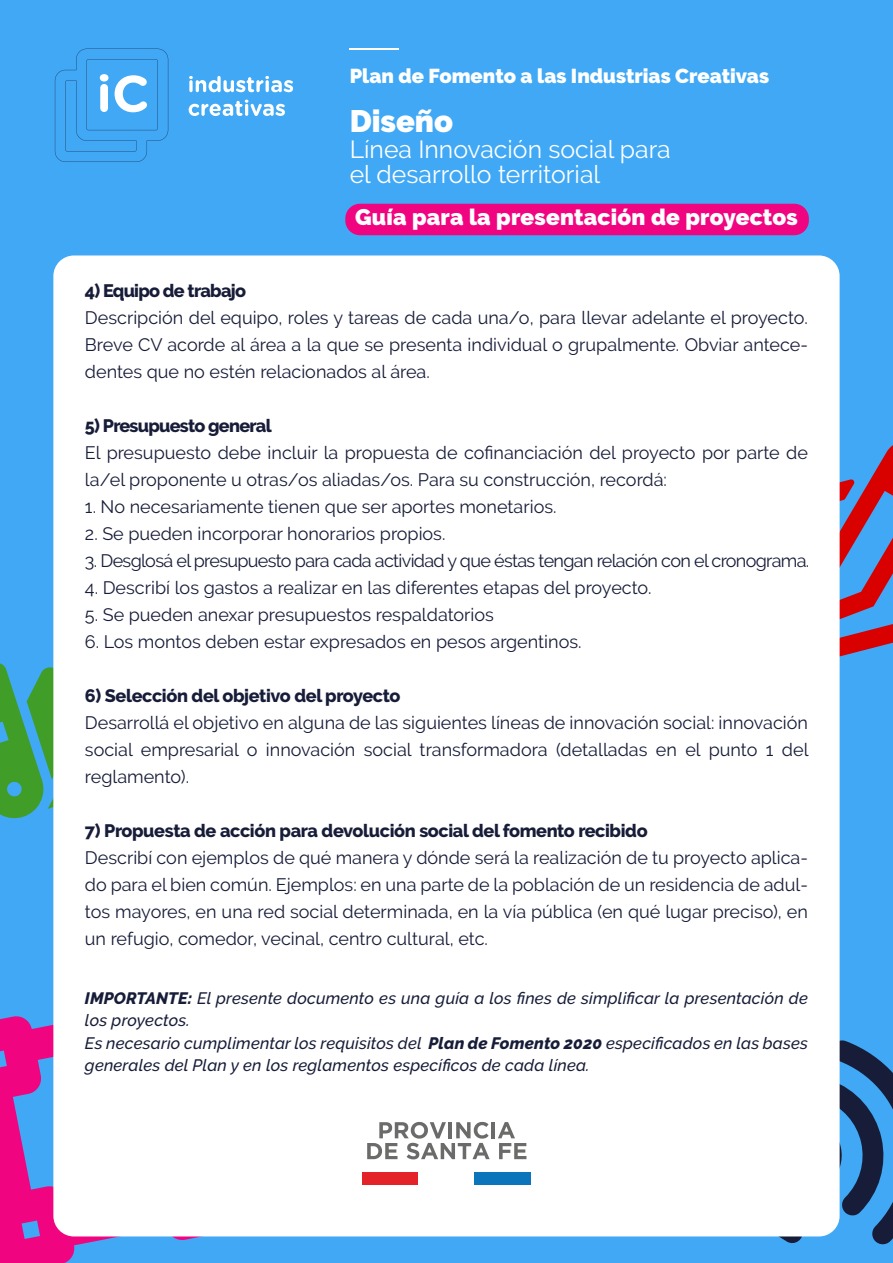
<style>
.page{position:relative;width:893px;height:1263px;background:#40a8f5}
.page>*{position:absolute;margin:0;border:0;box-sizing:border-box;transform-origin:0 0}
.t1{font:900 30.9px "Raleway";color:#fff}
.t2{font:24.75px/25.5px "Raleway";color:#fff}
.t3{font:900 22.5px "Raleway";letter-spacing:.01em;color:#fff}
.t4{font:900 20.1px "Raleway";color:#fff}
.t5{font:18px/27px "Raleway";color:#171c38;text-align:justify}
.t6{font:800 18px "Raleway";letter-spacing:-.02em;color:#171c38}
.t7{font:18px "Raleway";letter-spacing:-.04em;color:#171c38}
.t8{font:800 18px "Raleway";letter-spacing:-.04em;color:#171c38}
.t9{font:italic 500 16.5px/22.5px "Raleway";letter-spacing:.01em;color:#171c38}
.s1{font-weight:800}
</style>
<div class="page">
<svg style="left:840px;top:445px;width:53px;height:212px"></svg>
<svg style="left:0;top:663px;width:53px;height:156px"></svg>
<svg style="left:0;top:1016px;width:246px;height:247px;fill:#f0047f"></svg>
<svg style="left:670px;top:1040px;width:223px;height:205px"></svg>
<div style="left:345px;top:204px;width:464px;height:31px;background:#f0047f;border-radius:15px"></div>
<div style="left:53px;top:255px;width:787px;height:981px;background:#fff;border-radius:21px"></div>
<div style="left:362px;top:1173px;width:56px;height:12px;background:#e42329"></div>
<div style="left:475px;top:1173px;width:56px;height:12px;background:#0a75ba"></div>
<hr style="left:492px;top:1122px;width:3px;height:16px;background:#6b6b69">
<svg style="left:367px;top:1122px;width:123px;height:37px"></svg>
<svg style="left:498px;top:1122px;width:28px;height:37px"></svg>
<svg style="left:189px;top:76px;width:104px;height:16px"></svg>
<svg style="left:189px;top:100px;width:96px;height:16px"></svg>
<svg style="left:55px;top:49px;width:113px;height:113px"></svg>
<hr style="left:350px;top:49px;width:49px;height:1px;background:#fff">
<p class="t4" style="left:350px;top:64px;width:421px">Plan de Fomento a las Industrias Creativas</p>
<h1 class="t1" style="left:350px;top:104px;width:105px">Diseño</h1>
<h2 class="t2" style="left:350px;top:136px;width:322px">Línea Innovación social para el desarrollo territorial</h2>
<p class="t3" style="left:355px;top:204px;width:444px">Guía para la presentación de proyectos</p>
<p class="t8" style="left:85px;top:281px;width:163px">4) Equipo de trabajo</p>
<p class="t5" style="left:85px;top:304px;width:725px">Descripción del equipo, roles y tareas de cada una/o, para llevar adelante el proyecto.<br>Breve CV acorde al área a la que se presenta individual o grupalmente. Obviar antece&shy;dentes que no estén relacionados al área.</p>
<p class="t8" style="left:85px;top:416px;width:188px">5) Presupuesto general</p>
<p class="t5" style="left:85px;top:439px;width:725px">El presupuesto debe incluir la propuesta de cofinanciación del proyecto por parte de la/el proponente u otras/os aliadas/os. Para su construcción, recordá:</p>
<p class="t5" style="left:85px;top:493px;width:473px">1. No necesariamente tienen que ser aportes monetarios.</p>
<p class="t5" style="left:85px;top:520px;width:362px">2. Se pueden incorporar honorarios propios.</p>
<p class="t7" style="left:85px;top:550px;width:726px">3. Desglosá el presupuesto para cada actividad y que éstas tengan relación con el cronograma.</p>
<p class="t5" style="left:85px;top:574px;width:568px">4. Describí los gastos a realizar en las diferentes etapas del proyecto.</p>
<p class="t5" style="left:85px;top:601px;width:410px">5. Se pueden anexar presupuestos respaldatorios</p>
<p class="t5" style="left:85px;top:628px;width:498px">6. Los montos deben estar expresados en pesos argentinos.</p>
<p class="t6" style="left:85px;top:686px;width:317px">6) Selección del objetivo del proyecto</p>
<p class="t5" style="left:85px;top:709px;width:725px">Desarrollá el objetivo en alguna de las siguientes líneas de innovación social: innovación social empresarial o innovación social transformadora (detalladas en el punto 1 del reglamento).</p>
<p class="t6" style="left:85px;top:821px;width:564px">7) Propuesta de acción para devolución social del fomento recibido</p>
<p class="t5" style="left:85px;top:844px;width:725px">Describí con ejemplos de qué manera y dónde será la realización de tu proyecto aplica&shy;do para el bien común. Ejemplos: en una parte de la población de un residencia de adul&shy;tos mayores, en una red social determinada, en la vía pública (en qué lugar preciso), en un refugio, comedor, vecinal, centro cultural, etc.</p>
<p class="t9" style="left:85px;top:987px;width:725px"><span class="s1">IMPORTANTE:</span> El presente documento es una guía a los fines de simplificar la presentación de los proyectos.<br>Es necesario cumplimentar los requisitos del <span class="s1">Plan de Fomento 2020</span> especificados en las bases generales del Plan y en los reglamentos específicos de cada línea.</p>
</div>
